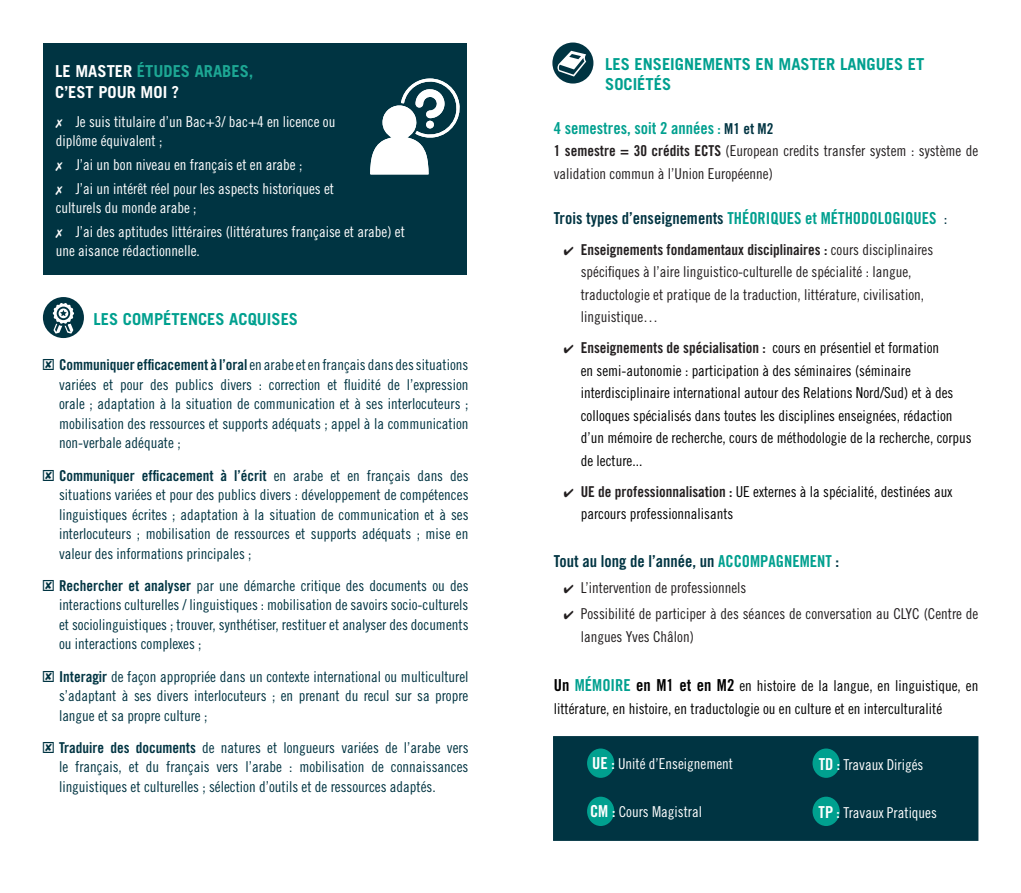
<style>
.page{position:relative;width:1021px;height:893px;background:#fff}
.page>*{position:absolute;margin:0;border:0;box-sizing:border-box;transform-origin:0 0}
.t1{font:16.5px "Trade Gothic LT Std Bd Cn 20";color:#00a08f}
.t2{font:700 16.5px "Trade Gothic LT Std";color:#00a08f}
.t3{font:16.5px "Trade Gothic LT Std Bd Cn 20";color:#003442}
.t4{font:700 16.5px "Trade Gothic LT Std";color:#1da794}
.t5{font:700 16.5px "Trade Gothic LT Std";color:#fff}
.t6{font:15px/19.5px "Trade Gothic LT Std Cn 18";color:#003442;text-align:justify}
.t7{font:15px/22.5px "Trade Gothic LT Std Cn 18";color:#000}
.t8{font:15px/22.5px "Trade Gothic LT Std Cn 18";color:#231f20}
.t9{font:15px/19.5px "Trade Gothic LT Std Cn 18";color:#fff}
.s1{color:#fff}
.s2{font-family:"Trade Gothic LT Std Bd Cn 20"}
.s3{font-size:15px}
.s4{font-size:15px;color:#003442}
.s5{color:#003442}
.s6{font-family:"Trade Gothic LT Std Cn 18";color:#003442}
.s7{color:#231f20}
.s8{font-family:"Trade Gothic LT Std Bd Cn 20";color:#231f20}
.s9{color:#00a08f}
.s10{font-family:"Trade Gothic LT Std Bd Cn 20";font-size:16.5px}
.s11{font-family:"Trade Gothic LT Std Bd Cn 20";font-size:16.5px;color:#00a08f}
</style>
<div class="page">
<div style="left:43px;top:43px;width:424px;height:231px;background:#003442"></div>
<svg style="left:370px;top:79px;width:90px;height:95px"></svg>
<div style="left:426px;top:121px;width:8px;height:7px;background:#fff;border-radius:50%"></div>
<div style="left:43px;top:297px;width:41px;height:41px;background:#003442;border-radius:50%"></div>
<svg style="left:53px;top:303px;width:21px;height:31px"></svg>
<div style="left:553px;top:736px;width:425px;height:105px;background:#003442;border:2px solid #003442"></div>
<div style="left:587px;top:797px;width:27px;height:29px;background:#00a08f;border-radius:50%"></div>
<div style="left:812px;top:748px;width:27px;height:30px;background:#00a08f;border-radius:50%"></div>
<div style="left:812px;top:797px;width:27px;height:29px;background:#00a08f;border-radius:50%"></div>
<div style="left:587px;top:748px;width:27px;height:30px;background:#00a08f;border-radius:50%"></div>
<div style="left:552px;top:43px;width:41px;height:41px;background:#003442;border-radius:50%"></div>
<svg style="left:557px;top:51px;width:29px;height:26px"></svg>
<p class="t4" style="left:55px;top:61px;width:200px"><span class="s1">LE MASTER</span> ÉTUDES ARABES,</p>
<p class="t5" style="left:55px;top:82px;width:125px">C’EST POUR MOI ?</p>
<p class="t9" style="left:56px;top:111px;width:281px">✗ Je suis titulaire d’un Bac+3/ bac+4 en licence ou diplôme équivalent ;</p>
<p class="t9" style="left:56px;top:155px;width:248px">✗ J’ai un bon niveau en français et en arabe ;</p>
<p class="t9" style="left:56px;top:178px;width:280px">✗ J’ai un intérêt réel pour les aspects historiques et culturels du monde arabe ;</p>
<p class="t9" style="left:56px;top:222px;width:351px">✗ J’ai des aptitudes littéraires (littératures française et arabe) et une aisance rédactionnelle.</p>
<p class="t2" style="left:93px;top:309px;width:206px">LES COMPÉTENCES ACQUISES</p>
<p class="t6" style="left:59px;top:355px;width:411px"><span class="s2">Communiquer efficacement à l’oral</span> en arabe et en français dans des situations variées et pour des publics divers : correction et fluidité de l’expression orale ; adaptation à la situation de communication et à ses interlocuteurs ; mobilisation des ressources et supports adéquats ; appel à la communication non-verbale adéquate ;</p>
<p class="t6" style="left:59px;top:465px;width:411px"><span class="s2">Communiquer efficacement à l’écrit</span> en arabe et en français dans des situations variées et pour des publics divers : développement de compétences linguistiques écrites ; adaptation à la situation de communication et à ses interlocuteurs ; mobilisation de ressources et supports adéquats ; mise en valeur des informations principales ;</p>
<p class="t6" style="left:59px;top:576px;width:411px"><span class="s2">Rechercher et analyser</span> par une démarche critique des documents ou des interactions culturelles / linguistiques : mobilisation de savoirs socio-culturels et sociolinguistiques ; trouver, synthétiser, restituer et analyser des documents ou interactions complexes ;</p>
<p class="t6" style="left:59px;top:666px;width:411px"><span class="s2">Interagir</span> de façon appropriée dans un contexte international ou multiculturel s’adaptant à ses divers interlocuteurs ; en prenant du recul sur sa propre langue et sa propre culture ;</p>
<p class="t6" style="left:59px;top:738px;width:411px"><span class="s2">Traduire des documents</span> de natures et longueurs variées de l’arabe vers le français, et du français vers l’arabe : mobilisation de connaissances linguistiques et culturelles ; sélection d’outils et de ressources adaptés.</p>
<p class="t2" style="left:605px;top:54px;width:321px">LES ENSEIGNEMENTS EN MASTER LANGUES ET</p>
<p class="t2" style="left:605px;top:74px;width:68px">SOCIÉTÉS</p>
<p class="t1" style="left:554px;top:118px;width:221px">4 semestres, soit 2 années <span class="s3">:</span> <span class="s4">M1 et M2</span></p>
<p class="t8" style="left:554px;top:140px;width:426px"><span class="s2">1 semestre = 30 crédits ECTS</span> (European credits transfer system : système de validation commun à l’Union Européenne)</p>
<p class="t1" style="left:554px;top:208px;width:395px"><span class="s5">Trois types d’enseignements</span> THÉORIQUES et MÉTHODOLOGIQUES <span class="s6">:</span></p>
<p class="t8" style="left:581px;top:238px;width:354px;text-indent:-17px">✔ <span class="s2">Enseignements fondamentaux disciplinaires :</span> cours disciplinaires spécifiques à l’aire linguistico-culturelle de spécialité : langue, traductologie et pratique de la traduction, littérature, civilisation, linguistique…</p>
<p class="t7" style="left:581px;top:337px;width:392px;text-indent:-17px"><span class="s7">✔</span> <span class="s8">Enseignements de spécialisation :</span> cours en présentiel et formation<br>en semi-autonomie : participation à des séminaires (séminaire interdisciplinaire international autour des Relations Nord/Sud) et à des colloques spécialisés dans toutes les disciplines enseignées, rédaction d’un mémoire de recherche, cours de méthodologie de la recherche, corpus de lecture...</p>
<p class="t7" style="left:581px;top:480px;width:373px;text-indent:-17px"><span class="s7">✔</span> <span class="s8">UE de professionnalisation :</span> UE externes à la spécialité, destinées aux parcours professionnalisants</p>
<p class="t3" style="left:554px;top:551px;width:287px">Tout au long de l’année, un <span class="s9">ACCOMPAGNEMENT</span> :</p>
<p class="t8" style="left:563px;top:576px;width:184px">✔ L’intervention de professionnels</p>
<p class="t8" style="left:581px;top:603px;width:399px;text-indent:-17px">✔ Possibilité de participer à des séances de conversation au CLYC (Centre de langues Yves Châlon)</p>
<p class="t7" style="left:554px;top:675px;width:426px"><span class="s10">Un</span> <span class="s11">MÉMOIRE</span> <span class="s10">en M1 et en M2</span> en histoire de la langue, en linguistique, en littérature, en histoire, en traductologie ou en culture et en interculturalité</p>
<p class="t9" style="left:592px;top:754px;width:142px"><span class="s10">UE</span> <span class="s2">:</span> Unité d’Enseignement</p>
<p class="t9" style="left:590px;top:801px;width:113px"><span class="s10">CM</span> <span class="s2">:</span> Cours Magistral</p>
<p class="t9" style="left:818px;top:755px;width:106px"><span class="s10">TD</span> <span class="s2">:</span> Travaux Dirigés</p>
<p class="t9" style="left:818px;top:803px;width:120px"><span class="s10">TP</span> <span class="s2">:</span> Travaux Pratiques</p>
</div>
